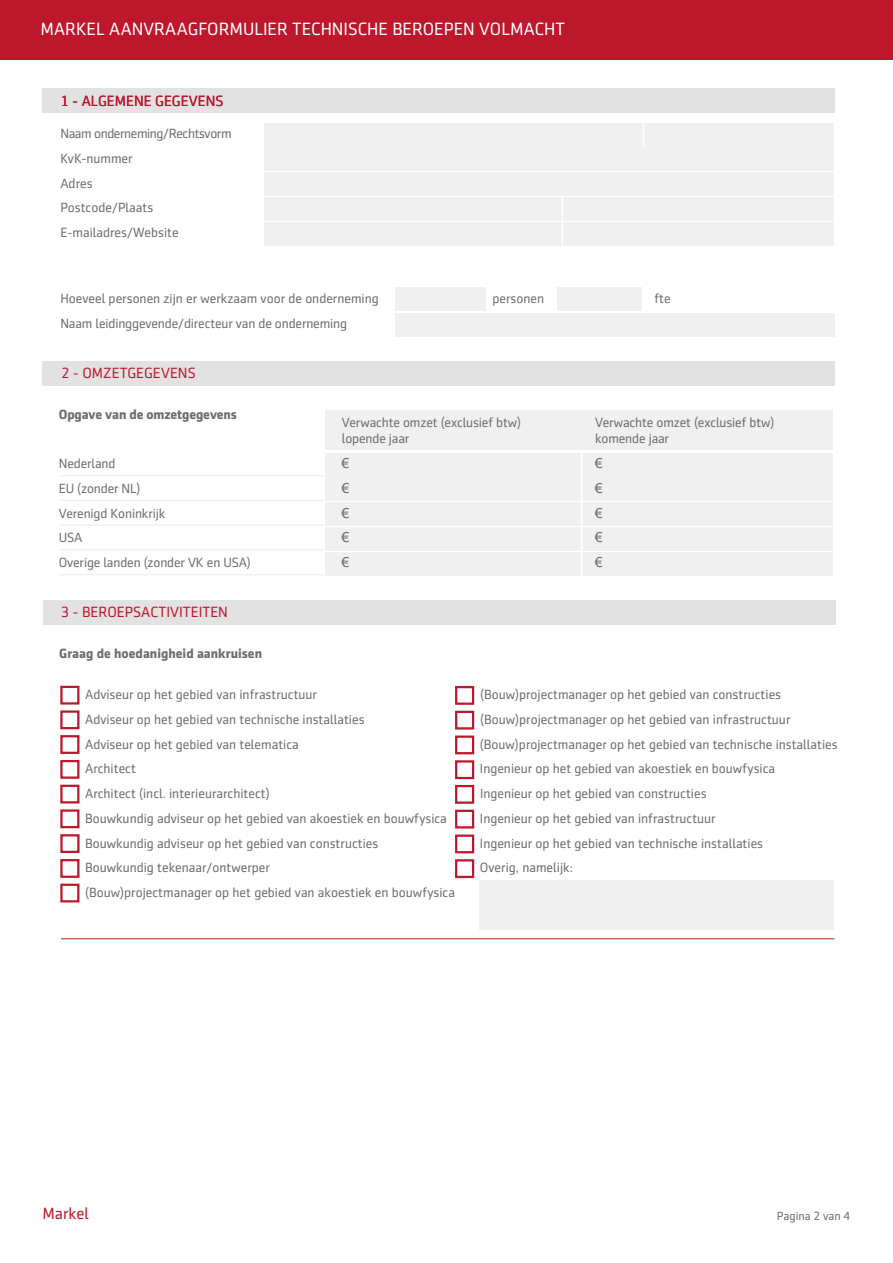
<style>
.page{position:relative;width:893px;height:1263px;background:#fff}
.page>*{position:absolute;margin:0;border:0;box-sizing:border-box;transform-origin:0 0}
.t1{font:18px "Sentico Sans DT";color:#fff}
.t2{font:16.5px "Sentico Sans DT";color:#bd172b}
.t3{font:15px "Sentico Sans DT";color:#bd172b}
.t4{font:13.5px/24.8px "Sentico Sans DT";color:#6e6d6f}
.t5{font:700 13.5px "Sentico Sans DT";color:#6e6d6f}
.t6{font:13.5px/24.8px "Tahoma";color:#6e6d6f;text-align:justify}
.t7{font:12px "Sentico Sans DT";color:#6e6d6f}
</style>
<div class="page">
<div style="left:0;top:0;width:893px;height:59px;background:#bd172b"></div>
<div style="left:43px;top:361px;width:792px;height:25px;background:#e2e2e2"></div>
<div style="left:42px;top:89px;width:792px;height:24px;background:#e2e2e2"></div>
<div style="left:43px;top:600px;width:792px;height:25px;background:#e2e2e2"></div>
<div style="left:395px;top:287px;width:91px;height:24px;background:#f0f0f0"></div>
<div style="left:395px;top:313px;width:439px;height:24px;background:#f0f0f0"></div>
<div style="left:557px;top:287px;width:85px;height:24px;background:#f0f0f0"></div>
<div style="left:264px;top:148px;width:570px;height:23px;background:#f0f0f0"></div>
<div style="left:264px;top:172px;width:570px;height:24px;background:#f0f0f0"></div>
<div style="left:264px;top:123px;width:570px;height:23px;background:#f0f0f0"></div>
<div style="left:264px;top:197px;width:570px;height:24px;background:#f0f0f0"></div>
<div style="left:264px;top:222px;width:570px;height:23px;background:#f0f0f0"></div>
<hr style="left:643px;top:117px;width:1px;height:30px;background:#fff">
<hr style="left:562px;top:196px;width:1px;height:50px;background:#fff">
<div style="left:325px;top:410px;width:508px;height:40px;background:#f0f0f0"></div>
<div style="left:325px;top:453px;width:508px;height:23px;background:#f0f0f0"></div>
<div style="left:325px;top:478px;width:508px;height:23px;background:#f0f0f0"></div>
<div style="left:325px;top:502px;width:508px;height:24px;background:#f0f0f0"></div>
<div style="left:325px;top:527px;width:508px;height:24px;background:#f0f0f0"></div>
<hr style="left:59px;top:475px;width:266px;height:1px;background:#6e6d6f">
<hr style="left:59px;top:500px;width:266px;height:1px;background:#6e6d6f">
<hr style="left:59px;top:524px;width:266px;height:2px;background:#6e6d6f">
<hr style="left:59px;top:549px;width:266px;height:2px;background:#6e6d6f">
<div style="left:325px;top:552px;width:508px;height:23px;background:#f0f0f0"></div>
<hr style="left:59px;top:574px;width:266px;height:1px;background:#6e6d6f">
<hr style="left:581px;top:452px;width:1px;height:124px;background:#fff">
<div style="left:60px;top:686px;width:19px;height:18px;background:#fff;border:2px solid #bd172b"></div>
<div style="left:60px;top:710px;width:19px;height:19px;background:#fff;border:2px solid #bd172b"></div>
<hr style="left:61px;top:938px;width:773px;height:1px;background:#bd172b">
<div style="left:480px;top:880px;width:354px;height:50px;background:#f0f0f0"></div>
<div style="left:60px;top:735px;width:19px;height:19px;background:#fff;border:2px solid #bd172b"></div>
<div style="left:60px;top:760px;width:19px;height:19px;background:#fff;border:2px solid #bd172b"></div>
<div style="left:60px;top:785px;width:19px;height:18px;background:#fff;border:2px solid #bd172b"></div>
<div style="left:60px;top:809px;width:19px;height:19px;background:#fff;border:2px solid #bd172b"></div>
<div style="left:60px;top:834px;width:20px;height:19px;background:#fff;border:2px solid #bd172b"></div>
<div style="left:60px;top:859px;width:19px;height:19px;background:#fff;border:2px solid #bd172b"></div>
<div style="left:455px;top:785px;width:19px;height:19px;background:#fff;border:2px solid #bd172b"></div>
<div style="left:455px;top:810px;width:19px;height:18px;background:#fff;border:2px solid #bd172b"></div>
<div style="left:455px;top:859px;width:19px;height:19px;background:#fff;border:2px solid #bd172b"></div>
<div style="left:455px;top:735px;width:19px;height:19px;background:#fff;border:2px solid #bd172b"></div>
<div style="left:455px;top:834px;width:19px;height:19px;background:#fff;border:2px solid #bd172b"></div>
<div style="left:455px;top:686px;width:19px;height:19px;background:#fff;border:2px solid #bd172b"></div>
<div style="left:455px;top:760px;width:19px;height:19px;background:#fff;border:2px solid #bd172b"></div>
<div style="left:455px;top:711px;width:19px;height:18px;background:#fff;border:2px solid #bd172b"></div>
<div style="left:60px;top:884px;width:19px;height:18px;background:#fff;border:2px solid #bd172b"></div>
<h1 class="t1" style="left:41px;top:19px;width:526px">MARKEL AANVRAAGFORMULIER TECHNISCHE BEROEPEN VOLMACHT</h1>
<p class="t3" style="left:60px;top:92px;width:165px">1 - ALGEMENE GEGEVENS</p>
<p class="t4" style="left:60px;top:121px;width:173px">Naam onderneming/Rechtsvorm<br>KvK-nummer<br>Adres<br>Postcode/Plaats<br>E-mailadres/Website</p>
<p class="t4" style="left:60px;top:286px;width:320px">Hoeveel personen zijn er werkzaam voor de onderneming</p>
<p class="t4" style="left:492px;top:286px;width:53px">personen</p>
<p class="t4" style="left:654px;top:286px;width:18px">fte</p>
<p class="t4" style="left:60px;top:311px;width:288px">Naam leidinggevende/directeur van de onderneming</p>
<p class="t3" style="left:61px;top:365px;width:136px">2 - OMZETGEGEVENS</p>
<p class="t5" style="left:59px;top:406px;width:180px">Opgave van de omzetgegevens</p>
<p class="t4" style="left:342px;top:414px;width:181px;line-height:16.5px">Verwachte omzet (exclusief btw) lopende jaar</p>
<p class="t4" style="left:595px;top:414px;width:181px;line-height:16.5px">Verwachte omzet (exclusief btw) komende jaar</p>
<p class="t4" style="left:59px;top:451px;width:58px">Nederland</p>
<p class="t6" style="left:342px;top:452px;width:9px">€ € € € €</p>
<p class="t6" style="left:595px;top:451px;width:9px">€ € € € €</p>
<p class="t4" style="left:59px;top:476px;width:194px">EU (zonder NL)<br>Verenigd Koninkrijk<br>USA<br>Overige landen (zonder VK en USA)</p>
<p class="t3" style="left:61px;top:604px;width:169px">3 - BEROEPSACTIVITEITEN</p>
<p class="t5" style="left:59px;top:645px;width:204px">Graag de hoedanigheid aankruisen</p>
<p class="t4" style="left:85px;top:682px;width:281px">Adviseur op het gebied van infrastructuur<br>Adviseur op het gebied van technische installaties<br>Adviseur op het gebied van telematica</p>
<p class="t4" style="left:480px;top:682px;width:303px">(Bouw)projectmanager op het gebied van constructies</p>
<p class="t4" style="left:480px;top:707px;width:312px">(Bouw)projectmanager op het gebied van infrastructuur</p>
<p class="t4" style="left:480px;top:732px;width:359px">(Bouw)projectmanager op het gebied van technische installaties</p>
<p class="t4" style="left:85px;top:756px;width:52px">Architect</p>
<p class="t4" style="left:480px;top:756px;width:297px">Ingenieur op het gebied van akoestiek en bouwfysica<br>Ingenieur op het gebied van constructies<br>Ingenieur op het gebied van infrastructuur</p>
<p class="t4" style="left:85px;top:781px;width:186px">Architect (incl. interieurarchitect)</p>
<p class="t4" style="left:85px;top:806px;width:363px">Bouwkundig adviseur op het gebied van akoestiek en bouwfysica</p>
<p class="t4" style="left:85px;top:831px;width:295px">Bouwkundig adviseur op het gebied van constructies</p>
<p class="t4" style="left:85px;top:855px;width:186px">Bouwkundig tekenaar/ontwerper</p>
<p class="t4" style="left:85px;top:880px;width:371px">(Bouw)projectmanager op het gebied van akoestiek en bouwfysica</p>
<p class="t4" style="left:480px;top:831px;width:285px">Ingenieur op het gebied van technische installaties</p>
<p class="t4" style="left:480px;top:855px;width:94px">Overig, namelijk:</p>
<p class="t2" style="left:43px;top:1204px;width:48px">Markel</p>
<p class="t7" style="left:777px;top:1210px;width:75px">Pagina 2 van 4</p>
</div>
